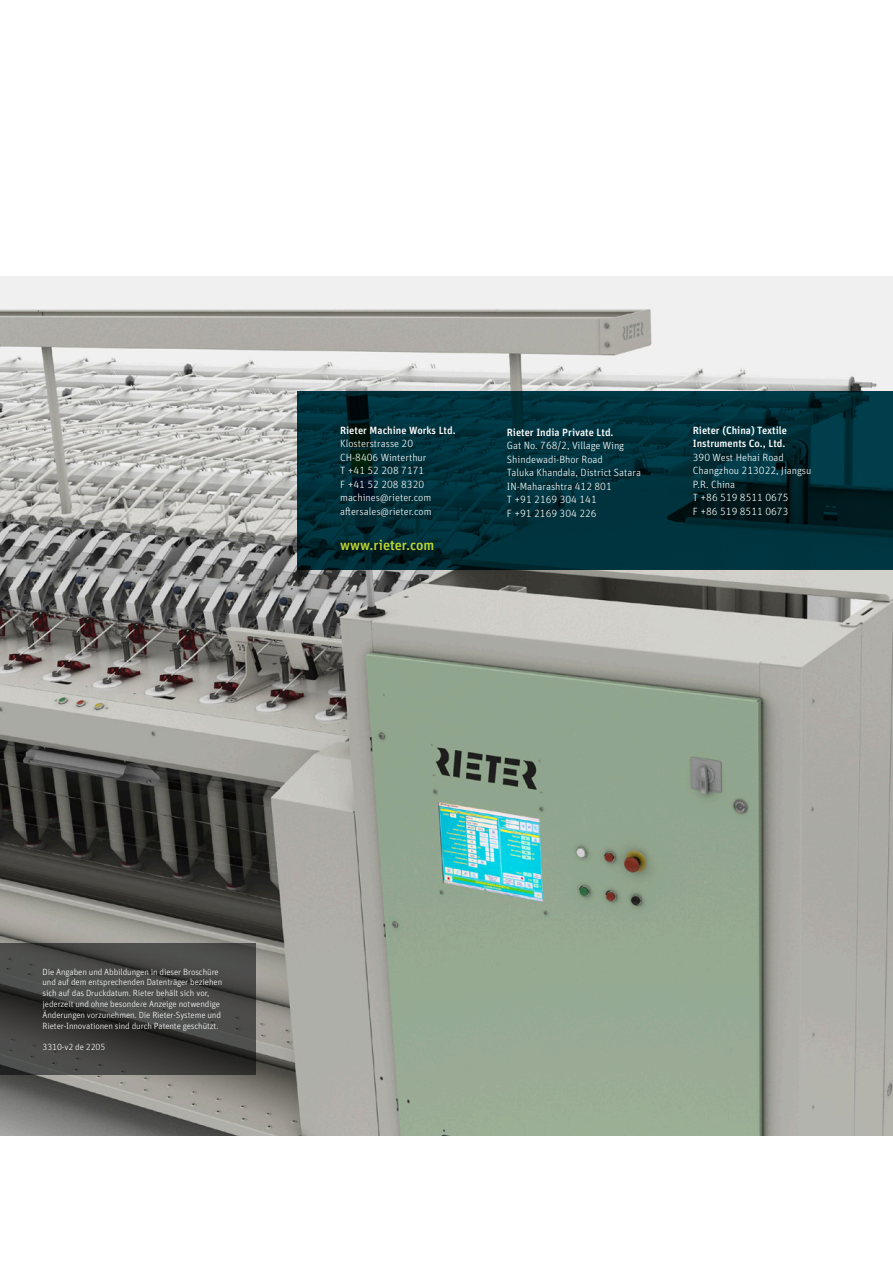
<style>
.page{position:relative;width:893px;height:1263px;background:#fff}
.page>*{position:absolute;margin:0;border:0;box-sizing:border-box;transform-origin:0 0}
.t1{font:500 14.25px "Unit Pro";color:#bed630}
.t2{font:300 10.5px/13.5px "Unit Pro";color:#fff}
.t3{font:500 10.5px/13.5px "Unit Pro";color:#fff}
.t4{font:300 9px/10.8px "Unit Pro";letter-spacing:-.01em;color:#fff}
</style>
<div class="page">
<img style="left:0;top:276px;width:893px;height:859px">
<svg style="left:298px;top:391px;width:595px;height:179px;background:#002f38"></svg>
<svg style="left:0;top:943px;width:255px;height:132px;background:#41413f"></svg>
<p class="t3" style="left:340px;top:422px;width:117px">Rieter Machine Works Ltd.</p>
<p class="t2" style="left:340px;top:436px;width:93px">Klosterstrasse 20<br>CH-8406 Winterthur<br>T +41 52 208 7171<br>F +41 52 208 8320 machines@rieter.com aftersales@rieter.com</p>
<h1 class="t1" style="left:340px;top:534px;width:96px">www.rieter.com</h1>
<p class="t3" style="left:507px;top:425px;width:108px">Rieter India Private Ltd.</p>
<p class="t2" style="left:507px;top:438px;width:136px">Gat No. 768/2, Village Wing<br>Shindewadi-Bhor Road<br>Taluka Khandala, District Satara<br>IN-Maharashtra 412 801<br>T +91 2169 304 141<br>F +91 2169 304 226</p>
<p class="t3" style="left:693px;top:422px;width:96px">Rieter (China) Textile<br>Instruments Co., Ltd.</p>
<p class="t2" style="left:693px;top:450px;width:120px">390 West Hehai Road<br>Changzhou 213022, Jiangsu<br>P.R. China<br>T +86 519 8511 0675<br>F +86 519 8511 0673</p>
<p class="t4" style="left:43px;top:965px;width:181px">Die Angaben und Abbildungen in dieser Broschüre und auf dem entsprechenden Datenträger beziehen sich auf das Druckdatum. Rieter behält sich vor, jederzeit und ohne besondere Anzeige notwendige Änderungen vorzunehmen. Die Rieter-Systeme und Rieter-Innovationen sind durch Patente geschützt.</p>
<p class="t4" style="left:43px;top:1041px;width:64px">3310-v2 de 2205</p>
</div>
